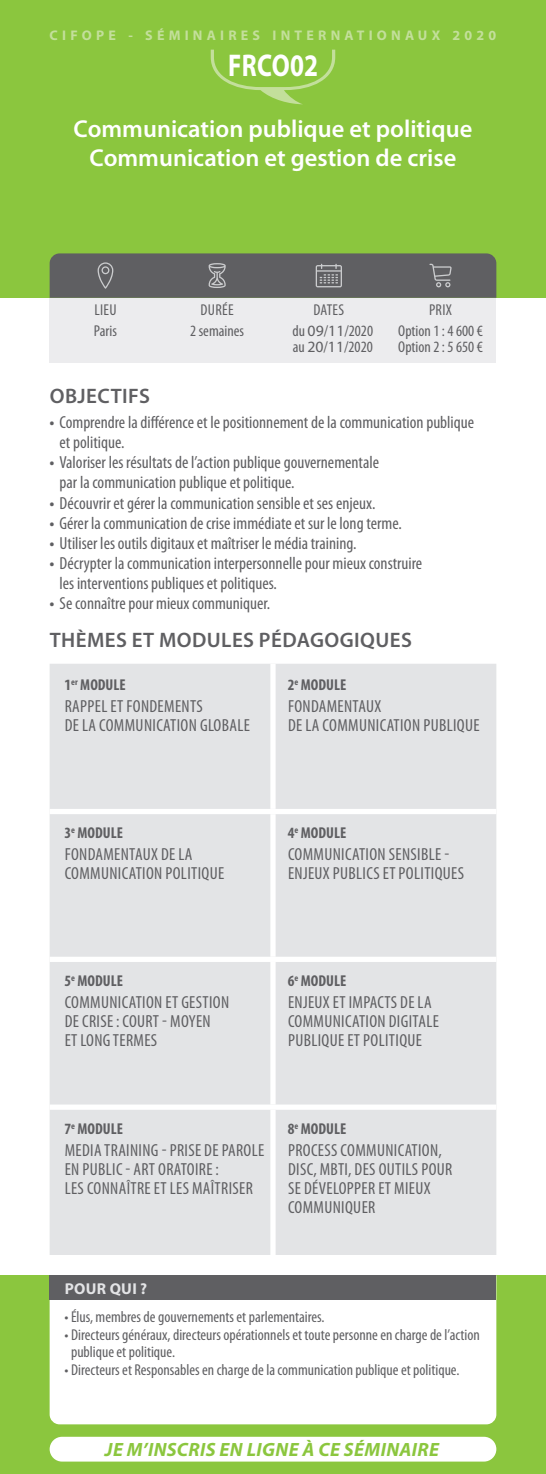
<style>
.page{position:relative;width:546px;height:1474px;background:#fff}
.page>*{position:absolute;margin:0;border:0;box-sizing:border-box;transform-origin:0 0}
.t1{font:700 31.5px "Myriad Pro";letter-spacing:.01em;color:#fff;scale:.8 1}
.t2{font:600 24.5px/28px "Myriad Pro";color:#fff;text-align:center}
.t3{font:600 21px "Myriad Pro";letter-spacing:.02em;color:#5f5f62}
.t4{font:italic 700 19.25px "Myriad Pro";letter-spacing:.02em;color:#8bc63e}
.t5{font:condensed 17.5px/20.1px "Myriad Pro";color:#5f5f62}
.t6{font:condensed 17.5px/19.2px "Myriad Pro";letter-spacing:.02em;color:#5f5f62}
.t7{font:condensed 15.75px/21.7px "Myriad Pro";color:#5f5f62;text-align:center}
.t8{font:700 condensed 15.75px "Myriad Pro";color:#5f5f62}
.t9{font:700 15.75px "Myriad Pro";letter-spacing:.02em;color:#e3e4e6}
.t10{font:700 14px "Myriad Pro";letter-spacing:.3em;color:#c3df9b}
.s1{font-stretch:normal}
.s2{font-weight:700}
</style>
<div class="page">
<div style="left:0;top:1275px;width:546px;height:198px;background:#8bc63e"></div>
<div style="left:50px;top:298px;width:446px;height:64px;background:#ececee"></div>
<div style="left:50px;top:1300px;width:446px;height:124px;background:#fff"></div>
<div style="left:0;top:0;width:546px;height:298px;background:#8bc63e"></div>
<svg style="left:50px;top:253px;width:446px;height:45px;background:#626364"></svg>
<div style="left:50px;top:1275px;width:446px;height:25px;background:#5f5f62"></div>
<div style="left:50px;top:664px;width:446px;height:590px;background:#e3e4e6"></div>
<div style="left:270px;top:663px;width:5px;height:146px;background:#fff"></div>
<div style="left:50px;top:809px;width:223px;height:5px;background:#fff"></div>
<div style="left:273px;top:809px;width:223px;height:5px;background:#fff"></div>
<div style="left:270px;top:814px;width:5px;height:142px;background:#fff"></div>
<div style="left:50px;top:956px;width:223px;height:6px;background:#fff"></div>
<div style="left:273px;top:956px;width:223px;height:6px;background:#fff"></div>
<div style="left:270px;top:962px;width:5px;height:142px;background:#fff"></div>
<div style="left:50px;top:1104px;width:223px;height:5px;background:#fff"></div>
<div style="left:273px;top:1104px;width:223px;height:5px;background:#fff"></div>
<div style="left:270px;top:1109px;width:5px;height:145px;background:#fff"></div>
<svg style="left:211px;top:50px;width:124px;height:54px"></svg>
<div style="left:50px;top:1436px;width:446px;height:25px;background:#fff;border-radius:12px"></div>
<p class="t10" style="left:50px;top:26px;width:448px">CIFOPE - SÉMINAIRES INTERNATIONAUX 2020</p>
<h1 class="t1" style="left:228px;top:45px;width:114px">FRCO02</h1>
<h2 class="t2" style="left:74px;top:116px;width:400px">Communication publique et politique<br>Communication et gestion de crise</h2>
<p class="t7" style="left:190px;top:299px;width:55px">DURÉE<br>2 semaines</p>
<p class="t7" style="left:94px;top:299px;width:24px;text-align:left">LIEU<br>Paris</p>
<p class="t7" style="left:292px;top:299px;width:82px">DATES<br>du <span class="s1">09</span>/<span class="s1">11</span>/2020</p>
<p class="t7" style="left:293px;top:336px;width:81px">au <span class="s1">20</span>/<span class="s1">11</span>/2020</p>
<p class="t7" style="left:398px;top:299px;width:86px">PRIX<br>Option 1 : 4 600 €</p>
<p class="t7" style="left:398px;top:336px;width:86px">Option 2 : 5 650 €</p>
<p class="t3" style="left:50px;top:384px;width:102px">OBJECTIFS</p>
<p class="t5" style="left:60px;top:412px;width:416px;text-indent:-10px"><span class="s2">•</span> Comprendre la différence et le positionnement de la communication publique et politique.</p>
<p class="t5" style="left:60px;top:453px;width:321px;text-indent:-10px"><span class="s2">•</span> Valoriser les résultats de l’action publique gouvernementale par la communication publique et politique.</p>
<p class="t5" style="left:50px;top:493px;width:327px"><span class="s2">•</span> Découvrir et gérer la communication sensible et ses enjeux.</p>
<p class="t5" style="left:50px;top:513px;width:354px"><span class="s2">•</span> Gérer la communication de crise immédiate et sur le long terme.</p>
<p class="t5" style="left:50px;top:533px;width:308px"><span class="s2">•</span> Utiliser les outils digitaux et maîtriser le média training.</p>
<p class="t5" style="left:60px;top:553px;width:364px;text-indent:-10px"><span class="s2">•</span> Décrypter la communication interpersonnelle pour mieux construire les interventions publiques et politiques.</p>
<p class="t5" style="left:50px;top:593px;width:222px"><span class="s2">•</span> Se connaître pour mieux communiquer.</p>
<p class="t3" style="left:50px;top:628px;width:363px">THÈMES ET MODULES PÉDAGOGIQUES</p>
<p class="t8" style="left:64px;top:675px;width:63px">1<sup>er</sup> MODULE</p>
<p class="t6" style="left:65px;top:697px;width:187px">RAPPEL ET FONDEMENTS<br>DE LA COMMUNICATION GLOBALE</p>
<p class="t8" style="left:288px;top:675px;width:60px">2<sup>e</sup> MODULE</p>
<p class="t6" style="left:288px;top:697px;width:193px">FONDAMENTAUX<br>DE LA COMMUNICATION PUBLIQUE</p>
<p class="t8" style="left:64px;top:823px;width:60px">3<sup>e</sup> MODULE</p>
<p class="t6" style="left:65px;top:845px;width:161px">FONDAMENTAUX DE LA<br>COMMUNICATION POLITIQUE</p>
<p class="t8" style="left:288px;top:823px;width:60px">4<sup>e</sup> MODULE</p>
<p class="t6" style="left:288px;top:845px;width:177px">COMMUNICATION SENSIBLE<br>ENJEUX PUBLICS ET POLITIQUES</p>
<p class="t8" style="left:64px;top:971px;width:60px">5<sup>e</sup> MODULE</p>
<p class="t6" style="left:65px;top:992px;width:166px">COMMUNICATION ET GESTION<br>DE CRISE : COURT MOYEN<br>ET LONG TERMES</p>
<p class="t8" style="left:288px;top:971px;width:60px">6<sup>e</sup> MODULE</p>
<p class="t6" style="left:288px;top:992px;width:152px">ENJEUX ET IMPACTS DE LA<br>COMMUNICATION DIGITALE<br>PUBLIQUE ET POLITIQUE</p>
<p class="t8" style="left:64px;top:1118px;width:60px">7<sup>e</sup> MODULE</p>
<p class="t6" style="left:65px;top:1140px;width:201px">MEDIA TRAINING PRISE DE PAROLE<br>EN PUBLIC ART ORATOIRE :<br>LES CONNAÎTRE ET LES MAÎTRISER</p>
<p class="t8" style="left:288px;top:1118px;width:60px">8<sup>e</sup> MODULE</p>
<p class="t6" style="left:288px;top:1140px;width:166px">PROCESS COMMUNICATION,<br>DISC, MBTI, DES OUTILS POUR<br>SE DÉVELOPPER ET MIEUX<br>COMMUNIQUER</p>
<p class="t9" style="left:65px;top:1278px;width:84px">POUR QUI ?</p>
<p class="t7" style="left:64px;top:1306px;width:261px">• Élus, membres de gouvernements et parlementaires.</p>
<p class="t7" style="left:71px;top:1325px;width:410px;line-height:17.5px;text-align:left;text-indent:-7px">• Directeurs généraux, directeurs opérationnels et toute personne en charge de l’action publique et politique.</p>
<p class="t7" style="left:64px;top:1358px;width:396px">• Directeurs et Responsables en charge de la communication publique et politique.</p>
<p class="t4" style="left:105px;top:1437px;width:335px">JE M’INSCRIS EN LIGNE À CE SÉMINAIRE</p>
</div>
